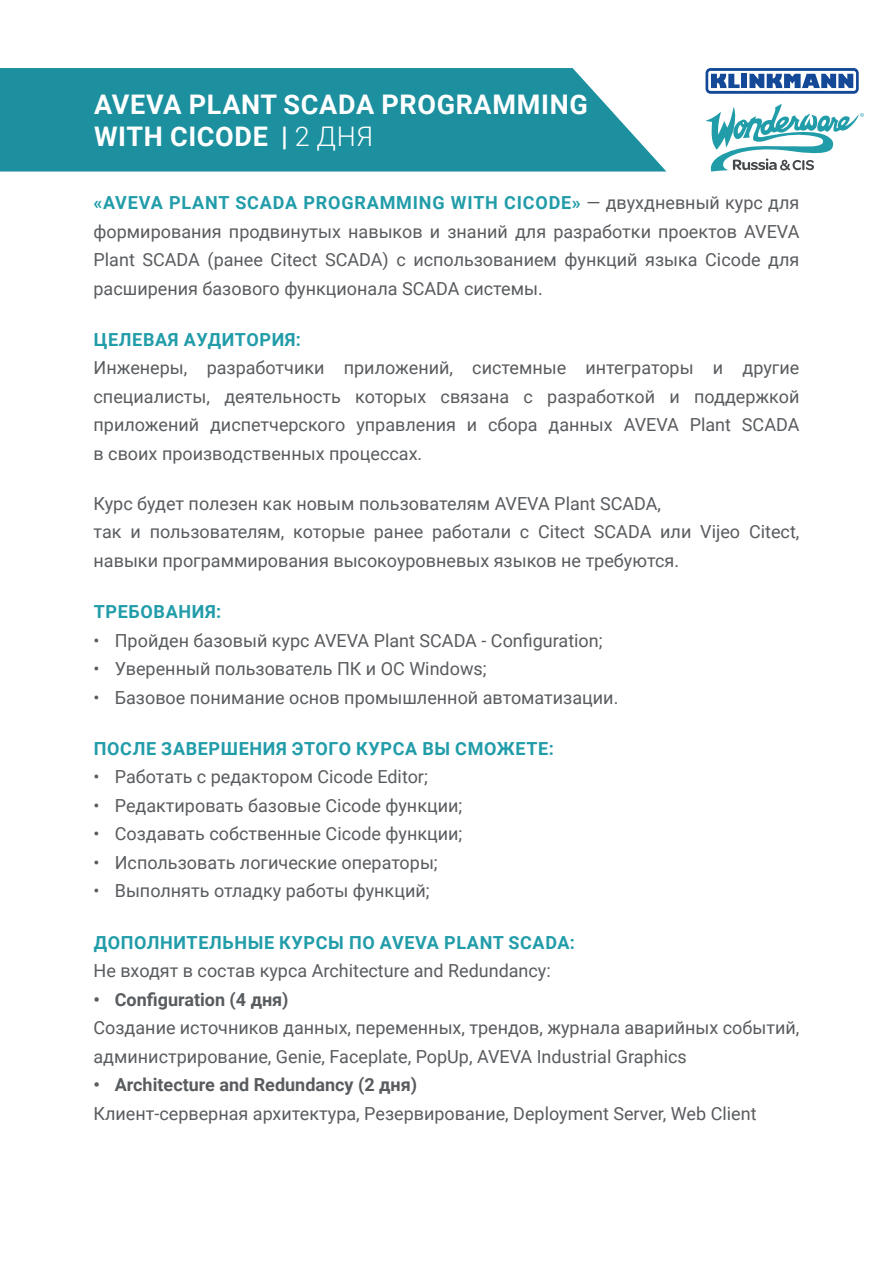
<style>
.page{position:relative;width:893px;height:1263px;background:#fff}
.page>*{position:absolute;margin:0;border:0;box-sizing:border-box;transform-origin:0 0}
.t1{font:700 27px/32.4px "Roboto";letter-spacing:.025em;color:#fff}
.t2{font:18px/28.5px "Roboto";color:#595c5f;text-align:justify}
.t3{font:700 18px "Roboto";letter-spacing:.035em;color:#219ca9}
.t4{font:700 18px "Roboto";color:#595c5f}
.s1{font-weight:300}
.s2{font-weight:700;color:#219ca9}
</style>
<div class="page">
<svg style="left:705px;top:104px;width:159px;height:68px"></svg>
<svg style="left:705px;top:68px;width:154px;height:26px"></svg>
<svg style="left:0;top:68px;width:666px;height:104px;background:#2c98a6"></svg>
<h1 class="t1" style="left:94px;top:87px;width:495px">AVEVA PLANT SCADA PROGRAMMING<br>WITH CICODE | <span class="s1">2 ДНЯ</span></h1>
<p class="t2" style="left:94px;top:188px;width:707px"><span class="s2">«AVEVA PLANT SCADA PROGRAMMING WITH CICODE»</span> — двухдневный курс для формирования продвинутых навыков и знаний для разработки проектов AVEVA Plant SCADA (ранее Citect SCADA) с использованием функций языка Cicode для расширения базового функционала SCADA системы.</p>
<p class="t3" style="left:94px;top:327px;width:209px">ЦЕЛЕВАЯ АУДИТОРИЯ:</p>
<p class="t2" style="left:94px;top:353px;width:707px">Инженеры, разработчики приложений, системные интеграторы и другие специалисты, деятельность которых связана с разработкой и поддержкой приложений диспетчерского управления и сбора данных AVEVA Plant SCADA в своих производственных процессах.</p>
<p class="t2" style="left:94px;top:488px;width:707px;text-align:left">Курс будет полезен как новым пользователям AVEVA Plant SCADA,<br>так и пользователям, которые ранее работали с Citect SCADA или Vijeo Citect, навыки программирования высокоуровневых языков не требуются.</p>
<p class="t3" style="left:94px;top:599px;width:129px">ТРЕБОВАНИЯ:</p>
<p class="t2" style="left:94px;top:625px;width:511px">• Пройден базовый курс AVEVA Plant SCADA - Configuration;</p>
<p class="t2" style="left:94px;top:654px;width:395px">• Уверенный пользователь ПК и ОС Windows;</p>
<p class="t2" style="left:94px;top:682px;width:526px">• Базовое понимание основ промышленной автоматизации.</p>
<p class="t3" style="left:94px;top:736px;width:461px">ПОСЛЕ ЗАВЕРШЕНИЯ ЭТОГО КУРСА ВЫ СМОЖЕТЕ:</p>
<p class="t2" style="left:94px;top:762px;width:336px">• Работать с редактором Cicode Editor;</p>
<p class="t2" style="left:94px;top:791px;width:370px">• Редактировать базовые Cicode функции;</p>
<p class="t2" style="left:94px;top:819px;width:370px">• Создавать собственные Cicode функции;</p>
<p class="t2" style="left:94px;top:848px;width:346px">• Использовать логические операторы;</p>
<p class="t2" style="left:94px;top:876px;width:338px">• Выполнять отладку работы функций;</p>
<p class="t3" style="left:94px;top:930px;width:483px">ДОПОЛНИТЕЛЬНЫЕ КУРСЫ ПО AVEVA PLANT SCADA:</p>
<p class="t2" style="left:94px;top:956px;width:459px">Не входят в состав курса Architecture and Redundancy:</p>
<p class="t4" style="left:94px;top:987px;width:197px">• Configuration (4 дня)</p>
<p class="t2" style="left:94px;top:1013px;width:707px">Создание источников данных, переменных, трендов, журнала аварийных событий, администрирование, Genie, Faceplate, PopUp, AVEVA Industrial Graphics</p>
<p class="t4" style="left:94px;top:1072px;width:325px">• Architecture and Redundancy (2 дня)</p>
<p class="t2" style="left:94px;top:1098px;width:665px">Клиент-серверная архитектура, Резервирование, Deployment Server, Web Client</p>
</div>
